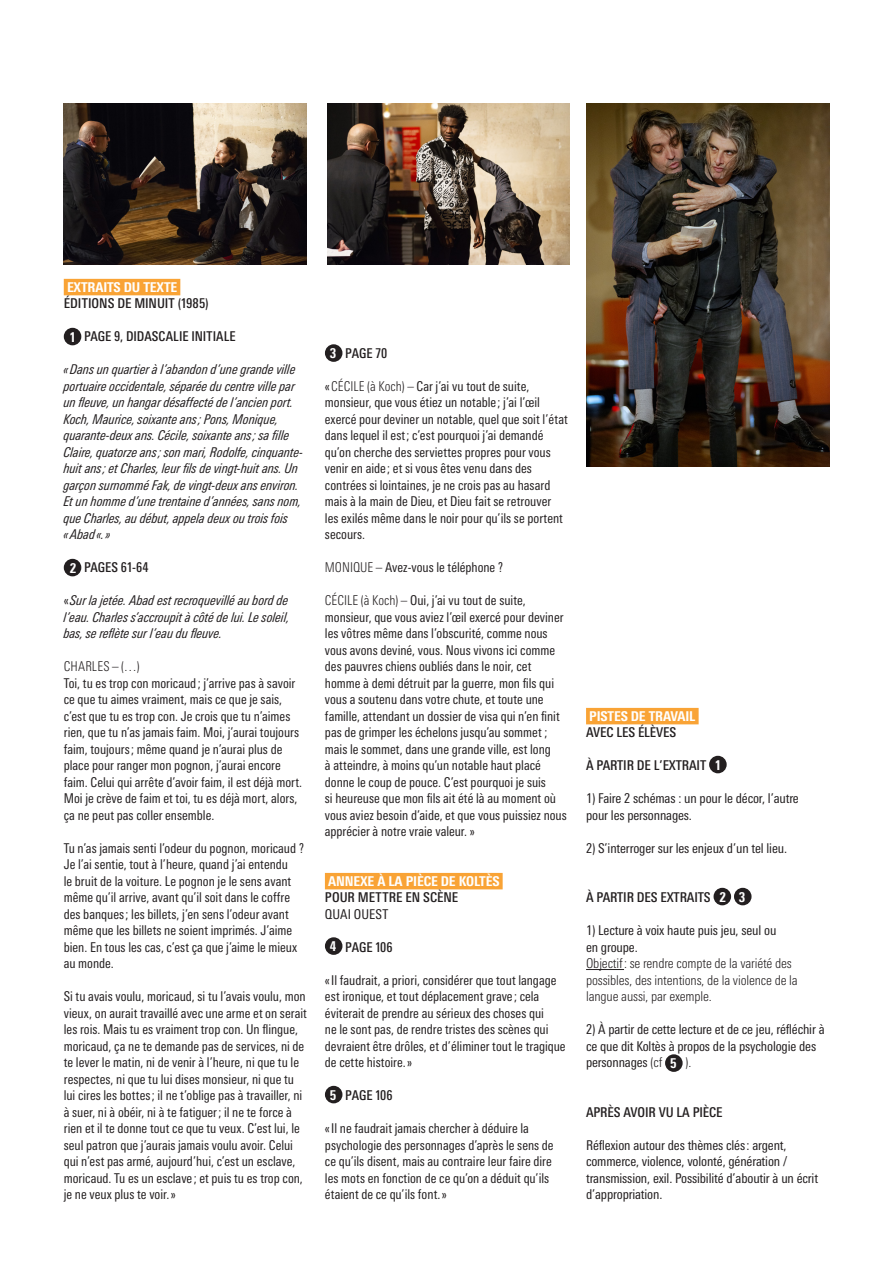
<style>
.page{position:relative;width:893px;height:1263px;background:#fff}
.page>*{position:absolute;margin:0;border:0;box-sizing:border-box;transform-origin:0 0}
._9_11_TEXTE{font:condensed 13.5px/16.5px "Univers Next Pro";color:#231f20}
._9_11_TEXTE-2{font:italic condensed 13.5px/16.5px "Univers Next Pro";letter-spacing:-.005em;color:#231f20}
._9_11_TEXTE-3{font:300 condensed 13.5px/16.5px "Univers Next Pro";letter-spacing:-.01em;color:#231f20}
._9_11_TEXTE-4{font:500 condensed 13.5px "Univers Next Pro";letter-spacing:-.01em;color:#231f20}
._9_11_TEXTE-5{font:800 condensed 13.5px "Univers Next Pro";letter-spacing:-.01em;color:#fff}
._9_11_TEXTE_BIBLE{font:500 condensed 13.5px "Univers Next Pro";color:#231f20}
._9_11_TEXTE-6{font:500 condensed 13.5px "Univers Next Pro";letter-spacing:.01em;color:#231f20}
._9_11_TEXTE-7{font:300 condensed 13.5px "Univers Next Pro";letter-spacing:.015em;color:#231f20}
._9_11_TEXTE_BIBLE-2{font:condensed 13.5px "Univers Next Pro";letter-spacing:.005em;color:#231f20}
.s1{font-style:normal}
.s2{font-weight:300}
</style>
<div class="page">
<div style="left:64px;top:279px;width:116px;height:16px;background:#f9a335"></div>
<div style="left:64px;top:328px;width:17px;height:17px;background:#231f20;border-radius:50%"></div>
<div style="left:64px;top:559px;width:17px;height:17px;background:#231f20;border-radius:50%"></div>
<div style="left:325px;top:873px;width:178px;height:16px;background:#f9a335"></div>
<div style="left:325px;top:344px;width:17px;height:18px;background:#231f20;border-radius:50%"></div>
<div style="left:325px;top:937px;width:17px;height:18px;background:#231f20;border-radius:50%"></div>
<div style="left:325px;top:1086px;width:17px;height:17px;background:#231f20;border-radius:50%"></div>
<div style="left:586px;top:708px;width:113px;height:16px;background:#f9a335"></div>
<hr style="left:586px;top:969px;width:38px;height:1px;background:#231f20">
<div style="left:709px;top:756px;width:18px;height:17px;background:#231f20;border-radius:50%"></div>
<div style="left:713px;top:888px;width:18px;height:17px;background:#231f20;border-radius:50%"></div>
<div style="left:734px;top:888px;width:17px;height:17px;background:#231f20;border-radius:50%"></div>
<div style="left:665px;top:1054px;width:18px;height:18px;background:#231f20;border-radius:50%"></div>
<img style="left:327px;top:103px;width:243px;height:162px">
<img style="left:64px;top:103px;width:242px;height:162px">
<img style="left:587px;top:103px;width:242px;height:363px">
<p class="_9_11_TEXTE-5" style="left:67px;top:279px;width:112px">EXTRAITS DU TEXTE</p>
<p class="_9_11_TEXTE_BIBLE" style="left:64px;top:295px;width:147px">ÉDITIONS DE MINUIT (1985)</p>
<p class="_9_11_TEXTE-5" style="left:70px;top:329px;width:7px">1</p>
<p class="_9_11_TEXTE-6" style="left:84px;top:328px;width:153px">PAGE 9, DIDASCALIE INITIALE</p>
<p class="_9_11_TEXTE-2" style="left:64px;top:361px;width:241px">«Dans un quartier à l’abandon d’une grande ville portuaire occidentale, séparée du centre ville par un fleuve, un hangar désaffecté de l’ancien port.<br>Koch, Maurice, soixante ans; Pons, Monique, quarante-deux ans. Cécile, soixante ans; sa fille Claire, quatorze ans; son mari, Rodolfe, cinquante&shy;huit ans; et Charles, leur fils de vingt-huit ans. Un garçon surnommé Fak, de vingt-deux ans environ.<br>Et un homme d’une trentaine d’années, sans nom, que Charles, au début, appela deux ou trois fois «Abad«.»</p>
<p class="_9_11_TEXTE-5" style="left:70px;top:560px;width:8px">2</p>
<p class="_9_11_TEXTE-4" style="left:84px;top:559px;width:66px">PAGES 61-64</p>
<p class="_9_11_TEXTE-2" style="left:64px;top:592px;width:227px;text-align:justify"><span class="s1">«</span>Sur la jetée. Abad est recroquevillé au bord de l’eau. Charles s’accroupit à côté de lui. Le soleil, bas, se reflète sur l’eau du fleuve.</p>
<p class="_9_11_TEXTE-7" style="left:64px;top:659px;width:77px">CHARLES – (…)</p>
<p class="_9_11_TEXTE" style="left:64px;top:674px;width:240px">Toi, tu es trop con moricaud; j’arrive pas à savoir ce que tu aimes vraiment, mais ce que je sais, c’est que tu es trop con. Je crois que tu n’aimes rien, que tu n’as jamais faim. Moi, j’aurai toujours faim, toujours; même quand je n’aurai plus de place pour ranger mon pognon, j’aurai encore faim. Celui qui arrête d’avoir faim, il est déjà mort.<br>Moi je crève de faim et toi, tu es déjà mort, alors, ça ne peut pas coller ensemble.</p>
<p class="_9_11_TEXTE" style="left:64px;top:839px;width:242px">Tu n’as jamais senti l’odeur du pognon, moricaud ?<br>Je l’ai sentie, tout à l’heure, quand j’ai entendu<br>le bruit de la voiture. Le pognon je le sens avant même qu’il arrive, avant qu’il soit dans le coffre des banques; les billets, j’en sens l’odeur avant même que les billets ne soient imprimés. J’aime bien. En tous les cas, c’est ça que j’aime le mieux au monde.</p>
<p class="_9_11_TEXTE" style="left:64px;top:988px;width:245px">Si tu avais voulu, moricaud, si tu l’avais voulu, mon vieux, on aurait travaillé avec une arme et on serait les rois. Mais tu es vraiment trop con. Un flingue, moricaud, ça ne te demande pas de services, ni de te lever le matin, ni de venir à l’heure, ni que tu le respectes, ni que tu lui dises monsieur, ni que tu lui cires les bottes; il ne t’oblige pas à travailler, ni à suer, ni à obéir, ni à te fatiguer; il ne te force à rien et il te donne tout ce que tu veux. C’est lui, le seul patron que j’aurais jamais voulu avoir. Celui qui n’est pas armé, aujourd’hui, c’est un esclave, moricaud. Tu es un esclave; et puis tu es trop con, je ne veux plus te voir.»</p>
<p class="_9_11_TEXTE-5" style="left:330px;top:345px;width:8px">3</p>
<p class="_9_11_TEXTE-4" style="left:345px;top:345px;width:43px">PAGE 70</p>
<p class="_9_11_TEXTE" style="left:325px;top:377px;width:244px">«<span class="s2">CÉCILE (à Koch) –</span> Car j’ai vu tout de suite, monsieur, que vous étiez un notable; j’ai l’œil exercé pour deviner un notable, quel que soit l’état dans lequel il est; c’est pourquoi j’ai demandé qu’on cherche des serviettes propres pour vous venir en aide; et si vous êtes venu dans des contrées si lointaines, je ne crois pas au hasard mais à la main de Dieu, et Dieu fait se retrouver les exilés même dans le noir pour qu’ils se portent secours.</p>
<p class="_9_11_TEXTE" style="left:325px;top:559px;width:180px"><span class="s2">MONIQUE –</span> Avez-vous le téléphone ?</p>
<p class="_9_11_TEXTE" style="left:325px;top:592px;width:243px"><span class="s2">CÉCILE (à Koch) –</span> Oui, j’ai vu tout de suite, monsieur, que vous aviez l’œil exercé pour deviner les vôtres même dans l’obscurité, comme nous vous avons deviné, vous. Nous vivons ici comme des pauvres chiens oubliés dans le noir, cet homme à demi détruit par la guerre, mon fils qui vous a soutenu dans votre chute, et toute une famille, attendant un dossier de visa qui n’en finit pas de grimper les échelons jusqu’au sommet ; mais le sommet, dans une grande ville, est long<br>à atteindre, à moins qu’un notable haut placé donne le coup de pouce. C’est pourquoi je suis<br>si heureuse que mon fils ait été là au moment où vous aviez besoin d’aide, et que vous puissiez nous apprécier à notre vraie valeur. »</p>
<p class="_9_11_TEXTE-5" style="left:328px;top:873px;width:173px">ANNEXE À LA PIÈCE DE KOLTÈS</p>
<p class="_9_11_TEXTE_BIBLE" style="left:325px;top:889px;width:135px">POUR METTRE EN SCÈNE</p>
<p class="_9_11_TEXTE_BIBLE-2" style="left:325px;top:906px;width:65px">QUAI OUEST</p>
<p class="_9_11_TEXTE-5" style="left:330px;top:938px;width:8px">4</p>
<p class="_9_11_TEXTE-4" style="left:345px;top:939px;width:49px">PAGE 106</p>
<p class="_9_11_TEXTE" style="left:325px;top:971px;width:242px">«Il faudrait, a priori, considérer que tout langage est ironique, et tout déplacement grave; cela éviterait de prendre au sérieux des choses qui<br>ne le sont pas, de rendre tristes des scènes qui devraient être drôles, et d’éliminer tout le tragique de cette histoire.»</p>
<p class="_9_11_TEXTE-5" style="left:330px;top:1087px;width:8px">5</p>
<p class="_9_11_TEXTE-4" style="left:345px;top:1087px;width:49px">PAGE 106</p>
<p class="_9_11_TEXTE" style="left:325px;top:1120px;width:230px">«Il ne faudrait jamais chercher à déduire la psychologie des personnages d’après le sens de ce qu’ils disent, mais au contraire leur faire dire les mots en fonction de ce qu’on a déduit qu’ils étaient de ce qu’ils font.»</p>
<p class="_9_11_TEXTE-5" style="left:589px;top:708px;width:108px">PISTES DE TRAVAIL</p>
<p class="_9_11_TEXTE-4" style="left:586px;top:724px;width:92px">AVEC LES ÉLÈVES</p>
<p class="_9_11_TEXTE-4" style="left:586px;top:757px;width:122px">À PARTIR DE L’EXTRAIT</p>
<p class="_9_11_TEXTE-5" style="left:715px;top:757px;width:7px">1</p>
<p class="_9_11_TEXTE" style="left:586px;top:790px;width:214px">1) Faire 2 schémas : un pour le décor, l’autre</p>
<p class="_9_11_TEXTE" style="left:586px;top:806px;width:107px">pour les personnages.</p>
<p class="_9_11_TEXTE" style="left:586px;top:839px;width:202px">2) S’interroger sur les enjeux d’un tel lieu.</p>
<p class="_9_11_TEXTE-4" style="left:586px;top:889px;width:126px">À PARTIR DES EXTRAITS</p>
<p class="_9_11_TEXTE-5" style="left:720px;top:889px;width:8px">2</p>
<p class="_9_11_TEXTE-5" style="left:739px;top:889px;width:8px">3</p>
<p class="_9_11_TEXTE" style="left:586px;top:922px;width:192px">1) Lecture à voix haute puis jeu, seul ou</p>
<p class="_9_11_TEXTE" style="left:586px;top:938px;width:53px">en groupe.</p>
<p class="_9_11_TEXTE-3" style="left:586px;top:955px;width:213px">Objectif: se rendre compte de la variété des possibles, des intentions, de la violence de la langue aussi, par exemple.</p>
<p class="_9_11_TEXTE" style="left:586px;top:1021px;width:240px">2) À partir de cette lecture et de ce jeu, réfléchir à ce que dit Koltès à propos de la psychologie des personnages <span class="s2">(cf</span></p>
<p class="_9_11_TEXTE-5" style="left:670px;top:1055px;width:8px">5</p>
<p class="_9_11_TEXTE-3" style="left:685px;top:1054px;width:8px">).</p>
<p class="_9_11_TEXTE-4" style="left:586px;top:1104px;width:138px">APRÈS AVOIR VU LA PIÈCE</p>
<p class="_9_11_TEXTE" style="left:586px;top:1136px;width:234px">Réflexion autour des thèmes clés: argent, commerce, violence, volonté, génération / transmission, exil. Possibilité d’aboutir à un écrit d’appropriation.</p>
</div>
